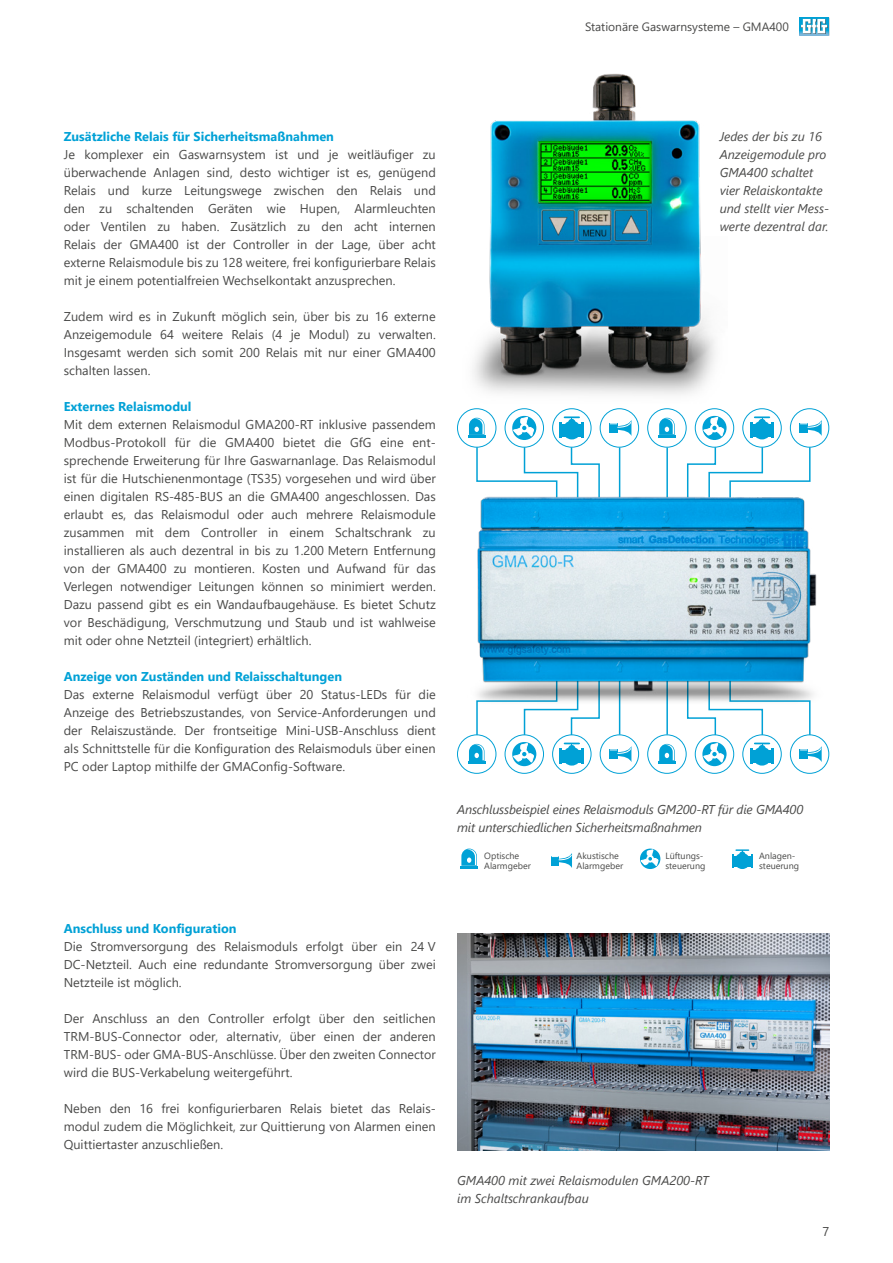
<style>
.page{position:relative;width:893px;height:1263px;background:#fff}
.page>*{position:absolute;margin:0;border:0;box-sizing:border-box;transform-origin:0 0}
.t1{font:12.75px/18px "Segoe UI";color:#4a4a49;text-align:justify}
.t2{font:italic 12.75px/18px "Segoe UI";color:#4a4a49}
.t3{font:700 12.75px "Segoe UI";color:#00a1d6}
.t4{font:12px "Segoe UI";color:#4a4a49}
.t5{font:9px "Segoe UI";color:#4a4a49}
</style>
<div class="page">
<img style="left:473px;top:73px;width:242px;height:322px">
<img style="left:457px;top:933px;width:372px;height:217px">
<div style="left:505px;top:734px;width:39px;height:40px;border:1px solid #00a1d6;border-radius:50%"></div>
<svg style="left:512px;top:742px;width:24px;height:24px"></svg>
<svg style="left:695px;top:735px;width:39px;height:38px"></svg>
<div style="left:695px;top:734px;width:39px;height:40px;border:1px solid #00a1d6;border-radius:50%"></div>
<div style="left:702px;top:742px;width:24px;height:24px;background:#00a1d6;border-radius:50%"></div>
<div style="left:600px;top:734px;width:39px;height:40px;border:1px solid #00a1d6;border-radius:50%"></div>
<svg style="left:609px;top:747px;width:22px;height:14px"></svg>
<div style="left:790px;top:734px;width:39px;height:40px;border:1px solid #00a1d6;border-radius:50%"></div>
<div style="left:457px;top:734px;width:39px;height:40px;border:1px solid #00a1d6;border-radius:50%"></div>
<hr style="left:468px;top:761px;width:17px;height:3px;background:#00a1d6">
<div style="left:647px;top:734px;width:39px;height:40px;border:1px solid #00a1d6;border-radius:50%"></div>
<hr style="left:658px;top:761px;width:17px;height:3px;background:#00a1d6">
<svg style="left:659px;top:744px;width:16px;height:17px"></svg>
<div style="left:552px;top:734px;width:39px;height:40px;border:1px solid #00a1d6;border-radius:50%"></div>
<div style="left:562px;top:747px;width:19px;height:18px;background:#00a1d6;border-radius:50%"></div>
<div style="left:742px;top:734px;width:40px;height:40px;border:1px solid #00a1d6;border-radius:50%"></div>
<div style="left:753px;top:747px;width:18px;height:18px;background:#00a1d6;border-radius:50%"></div>
<div style="left:505px;top:408px;width:39px;height:40px;border:1px solid #00a1d6;border-radius:50%"></div>
<div style="left:512px;top:416px;width:24px;height:24px;background:#00a1d6;border-radius:50%"></div>
<svg style="left:513px;top:390px;width:21px;height:47px"></svg>
<div style="left:521px;top:425px;width:7px;height:6px;background:#00a1d6;border-radius:50%"></div>
<div style="left:520px;top:423px;width:9px;height:9px;border:2px solid #fff;border-radius:50%"></div>
<svg style="left:695px;top:409px;width:39px;height:38px"></svg>
<div style="left:695px;top:408px;width:39px;height:40px;border:1px solid #00a1d6;border-radius:50%"></div>
<svg style="left:702px;top:416px;width:24px;height:24px"></svg>
<svg style="left:703px;top:390px;width:22px;height:47px"></svg>
<div style="left:710px;top:423px;width:9px;height:9px;border:2px solid #fff;border-radius:50%"></div>
<div style="left:600px;top:408px;width:39px;height:40px;border:1px solid #00a1d6;border-radius:50%"></div>
<svg style="left:609px;top:421px;width:22px;height:14px"></svg>
<div style="left:790px;top:408px;width:39px;height:40px;border:1px solid #00a1d6;border-radius:50%"></div>
<svg style="left:799px;top:420px;width:23px;height:16px"></svg>
<div style="left:457px;top:408px;width:39px;height:40px;border:1px solid #00a1d6;border-radius:50%"></div>
<hr style="left:468px;top:435px;width:17px;height:3px;background:#00a1d6">
<svg style="left:469px;top:418px;width:15px;height:17px"></svg>
<div style="left:647px;top:408px;width:39px;height:40px;border:1px solid #00a1d6;border-radius:50%"></div>
<hr style="left:658px;top:435px;width:17px;height:3px;background:#00a1d6">
<svg style="left:659px;top:418px;width:16px;height:17px"></svg>
<div style="left:552px;top:408px;width:39px;height:40px;border:1px solid #00a1d6;border-radius:50%"></div>
<div style="left:562px;top:421px;width:19px;height:18px;background:#00a1d6;border-radius:50%"></div>
<svg style="left:560px;top:416px;width:24px;height:22px"></svg>
<div style="left:742px;top:408px;width:40px;height:40px;border:1px solid #00a1d6;border-radius:50%"></div>
<div style="left:753px;top:421px;width:18px;height:18px;background:#00a1d6;border-radius:50%"></div>
<svg style="left:750px;top:416px;width:24px;height:22px"></svg>
<svg style="left:687px;top:446px;width:124px;height:42px"></svg>
<svg style="left:475px;top:446px;width:125px;height:42px"></svg>
<hr style="left:666px;top:448px;width:2px;height:55px;background:#00a1d6">
<hr style="left:619px;top:448px;width:1px;height:55px;background:#00a1d6">
<svg style="left:686px;top:708px;width:136px;height:56px"></svg>
<svg style="left:469px;top:708px;width:132px;height:56px"></svg>
<hr style="left:666px;top:679px;width:2px;height:56px;background:#00a1d6">
<hr style="left:619px;top:679px;width:1px;height:56px;background:#00a1d6">
<img style="left:476px;top:488px;width:341px;height:220px">
<svg style="left:799px;top:17px;width:30px;height:19px"></svg>
<hr style="left:461px;top:866px;width:17px;height:3px;background:#00a1d6">
<svg style="left:461px;top:848px;width:16px;height:18px"></svg>
<div style="left:640px;top:848px;width:20px;height:21px;background:#00a1d6;border-radius:50%"></div>
<svg style="left:640px;top:848px;width:19px;height:18px"></svg>
<div style="left:646px;top:855px;width:8px;height:7px;border:2px solid #fff;border-radius:50%"></div>
<svg style="left:732px;top:849px;width:21px;height:19px"></svg>
<svg style="left:551px;top:853px;width:21px;height:15px"></svg>
<p class="t4" style="left:585px;top:15px;width:205px">Stationäre Gaswarnsysteme – GMA400</p>
<p class="t3" style="left:64px;top:124px;width:272px">Zusätzliche Relais für Sicherheitsmaßnahmen</p>
<p class="t1" style="left:64px;top:144px;width:374px">Je komplexer ein Gaswarnsystem ist und je weitläufiger zu überwachende Anlagen sind, desto wichtiger ist es, genügend Relais und kurze Leitungswege zwischen den Relais und den zu schaltenden Geräten wie Hupen, Alarmleuchten oder Ventilen zu haben. Zusätzlich zu den acht internen Relais der GMA400 ist der Controller in der Lage, über acht externe Relaismodule bis zu 128 weitere, frei konfigurierbare Relais mit je einem potentialfreien Wechselkontakt anzusprechen.</p>
<p class="t1" style="left:64px;top:306px;width:374px">Zudem wird es in Zukunft möglich sein, über bis zu 16 externe Anzeigemodule 64 weitere Relais (4 je Modul) zu verwalten.<br>Insgesamt werden sich somit 200 Relais mit nur einer GMA400 schalten lassen.</p>
<p class="t3" style="left:64px;top:394px;width:129px">Externes Relaismodul</p>
<p class="t1" style="left:64px;top:414px;width:374px;text-align:left">Mit dem externen Relaismodul GMA200-RT inklusive passendem Modbus-Protokoll für die GMA400 bietet die GfG eine ent&shy;sprechende Erweiterung für Ihre Gaswarnanlage. Das Relaismodul ist für die Hutschienenmontage (TS35) vorgesehen und wird über einen digitalen RS-485-BUS an die GMA400 angeschlossen. Das erlaubt es, das Relaismodul oder auch mehrere Relaismodule zusammen mit dem Controller in einem Schaltschrank zu installieren als auch dezentral in bis zu 1.200 Metern Entfernung von der GMA400 zu montieren. Kosten und Aufwand für das Verlegen notwendiger Leitungen können so minimiert werden.<br>Dazu passend gibt es ein Wandaufbaugehäuse. Es bietet Schutz vor Beschädigung, Verschmutzung und Staub und ist wahlweise mit oder ohne Netzteil (integriert) erhältlich.</p>
<p class="t3" style="left:64px;top:664px;width:280px">Anzeige von Zuständen und Relaisschaltungen</p>
<p class="t1" style="left:64px;top:684px;width:374px">Das externe Relaismodul verfügt über 20 Status-LEDs für die Anzeige des Betriebszustandes, von Service-Anforderungen und der Relaiszustände. Der frontseitige Mini-USB-Anschluss dient als Schnittstelle für die Konfiguration des Relaismoduls über einen PC oder Laptop mithilfe der GMAConfig-Software.</p>
<p class="t2" style="left:720px;top:125px;width:111px">Jedes der bis zu 16<br>Anzeigemodule pro<br>GMA400 schaltet vier Relaiskontakte und stellt vier Mess&shy;werte dezentral dar.</p>
<p class="t2" style="left:457px;top:799px;width:348px">Anschlussbeispiel eines Relaismoduls GM200-RT für die GMA400 mit unterschiedlichen Sicherheitsmaßnahmen</p>
<p class="t5" style="left:484px;top:847px;width:37px">Optische</p>
<p class="t5" style="left:484px;top:857px;width:48px">Alarmgeber</p>
<p class="t5" style="left:665px;top:847px;width:40px">Lüftungs-</p>
<p class="t5" style="left:665px;top:857px;width:41px">steuerung</p>
<p class="t5" style="left:577px;top:847px;width:44px">Akustische</p>
<p class="t5" style="left:577px;top:857px;width:48px">Alarmgeber</p>
<p class="t5" style="left:759px;top:847px;width:38px">Anlagen-</p>
<p class="t5" style="left:759px;top:857px;width:41px">steuerung</p>
<p class="t3" style="left:64px;top:916px;width:174px">Anschluss und Konfiguration</p>
<p class="t1" style="left:64px;top:936px;width:374px">Die Stromversorgung des Relaismoduls erfolgt über ein 24 V DC-Netzteil. Auch eine redundante Stromversorgung über zwei Netzteile ist möglich.</p>
<p class="t1" style="left:64px;top:1008px;width:374px">Der Anschluss an den Controller erfolgt über den seitlichen TRM-BUS-Connector oder, alternativ, über einen der anderen TRM-BUS- oder GMA-BUS-Anschlüsse. Über den zweiten Connector wird die BUS-Verkabelung weitergeführt.</p>
<p class="t1" style="left:64px;top:1098px;width:374px;text-align:left">Neben den 16 frei konfigurierbaren Relais bietet das Relais&shy;modul zudem die Möglichkeit, zur Quittierung von Alarmen einen<br>Quittiertaster anzuschließen.</p>
<p class="t2" style="left:457px;top:1169px;width:253px">GMA400 mit zwei Relaismodulen GMA200-RT</p>
<p class="t2" style="left:457px;top:1187px;width:133px">im Schaltschrankaufbau</p>
<p class="t1" style="left:822px;top:1221px;width:8px">7</p>
</div>
